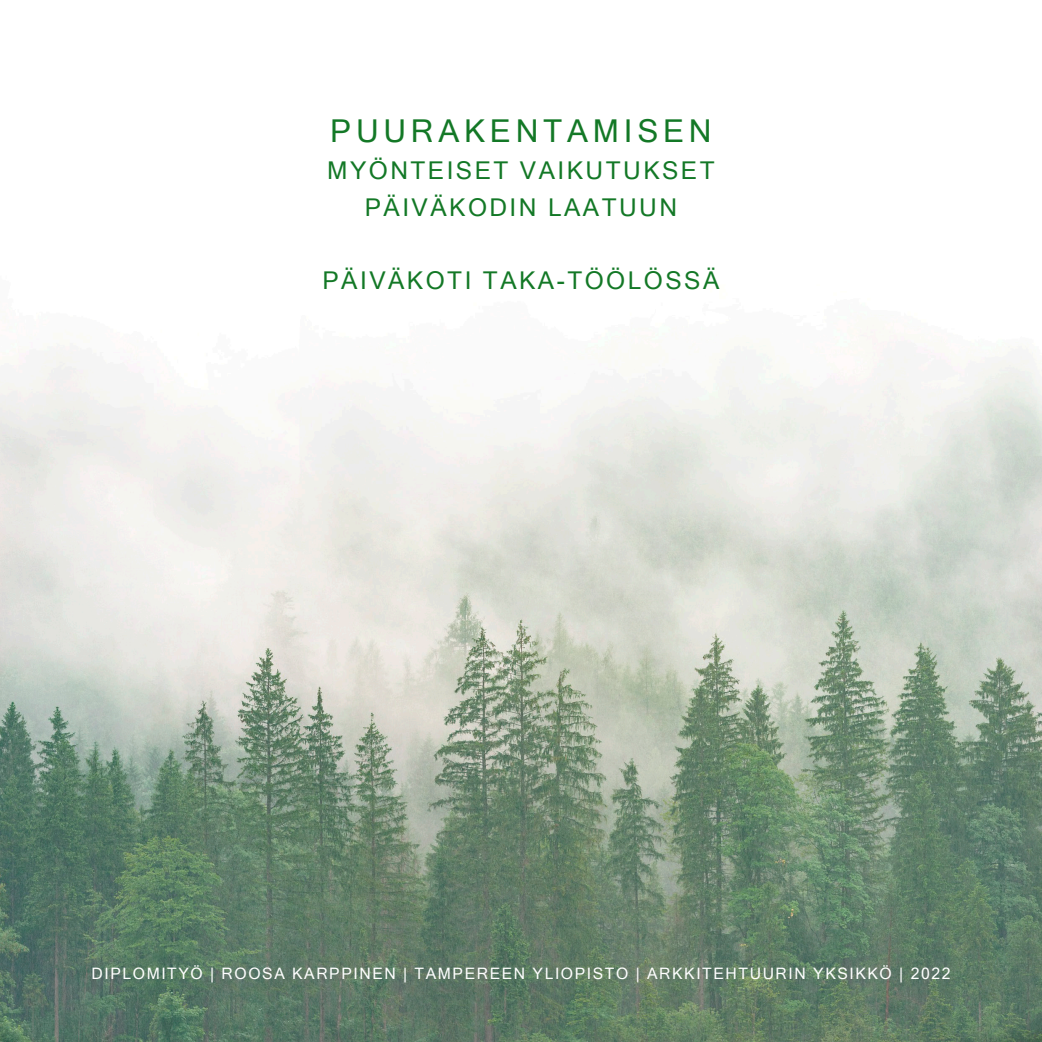
<style>
.page{position:relative;width:1042px;height:1042px;background:#fff}
.page>*{position:absolute;margin:0;border:0;box-sizing:border-box;transform-origin:0 0}
.t1{font:31.5px "Microsoft Sans Serif";letter-spacing:.15em;color:#137826}
.t2{font:24.5px "Microsoft Sans Serif";letter-spacing:.1em;color:#137826}
.t3{font:15.75px "Microsoft Sans Serif";letter-spacing:.1em;color:#fff}
</style>
<div class="page">
<img style="left:0;top:342px;width:1042px;height:700px">
<p class="t1" style="left:330px;top:110px;width:383px">PUURAKENTAMISEN</p>
<p class="t2" style="left:327px;top:154px;width:389px">MYÖNTEISET VAIKUTUKSET</p>
<p class="t2" style="left:365px;top:191px;width:314px">PÄIVÄKODIN LAATUUN</p>
<p class="t2" style="left:322px;top:264px;width:398px">PÄIVÄKOTI TAKA-TÖÖLÖSSÄ</p>
<p class="t3" style="left:91px;top:963px;width:860px">DIPLOMITYÖ | ROOSA KARPPINEN | TAMPEREEN YLIOPISTO | ARKKITEHTUURIN YKSIKKÖ | 2022</p>
</div>
